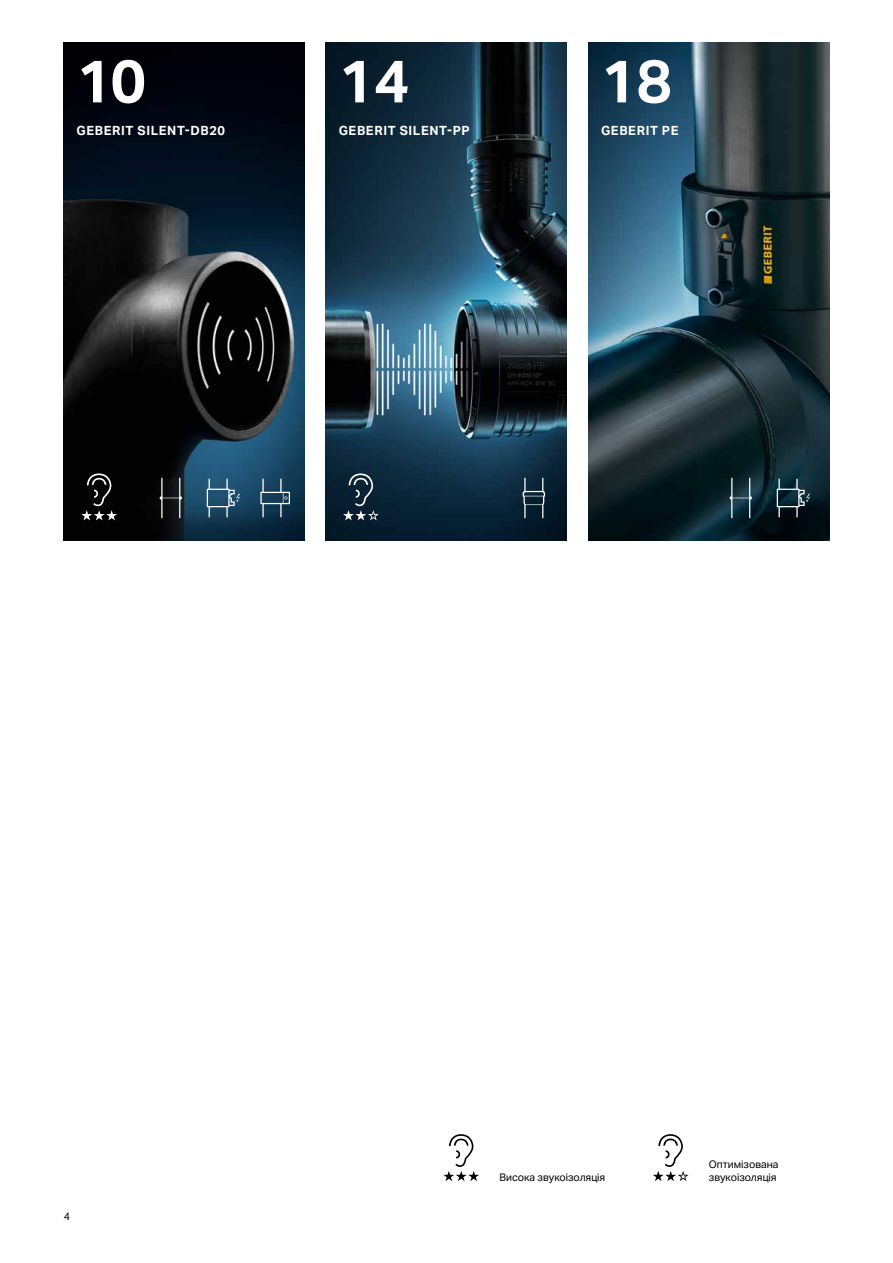
<style>
.page{position:relative;width:893px;height:1263px;background:#fff}
.page>*{position:absolute;margin:0;border:0;box-sizing:border-box;transform-origin:0 0}
.t1{font:700 60px "Aktiv Grotesk Geberit";color:#fff}
.t2{font:700 12.75px "Aktiv Grotesk Geberit";letter-spacing:.05em;color:#fff}
.t3{font:10.5px/13.5px "Aktiv Grotesk Geberit";color:#000}
</style>
<div class="page">
<img style="left:64px;top:43px;width:241px;height:497px">
<img style="left:326px;top:43px;width:241px;height:497px">
<img style="left:588px;top:43px;width:241px;height:497px">
<svg style="left:343px;top:473px;width:36px;height:47px;background:#2d4251"></svg>
<svg style="left:653px;top:1134px;width:35px;height:47px"></svg>
<svg style="left:81px;top:473px;width:36px;height:47px;background:#292929"></svg>
<svg style="left:443px;top:1134px;width:36px;height:47px"></svg>
<svg style="left:160px;top:478px;width:22px;height:40px"></svg>
<svg style="left:207px;top:479px;width:33px;height:38px"></svg>
<svg style="left:260px;top:479px;width:30px;height:38px"></svg>
<svg style="left:730px;top:478px;width:22px;height:40px"></svg>
<svg style="left:777px;top:479px;width:33px;height:38px"></svg>
<svg style="left:523px;top:478px;width:22px;height:40px"></svg>
<h1 class="t1" style="left:77px;top:44px;width:71px">10</h1>
<p class="t2" style="left:77px;top:123px;width:150px">GEBERIT SILENT-DB20</p>
<h1 class="t1" style="left:339px;top:44px;width:73px">14</h1>
<p class="t2" style="left:339px;top:123px;width:132px">GEBERIT SILENT-PP</p>
<h1 class="t1" style="left:601px;top:44px;width:73px">18</h1>
<p class="t2" style="left:601px;top:123px;width:79px">GEBERIT PE</p>
<p class="t3" style="left:64px;top:1210px;width:8px">4</p>
<p class="t3" style="left:500px;top:1170px;width:107px">Висока звукоізоляція</p>
<p class="t3" style="left:709px;top:1157px;width:71px">Оптимізована звукоізоляція</p>
</div>
